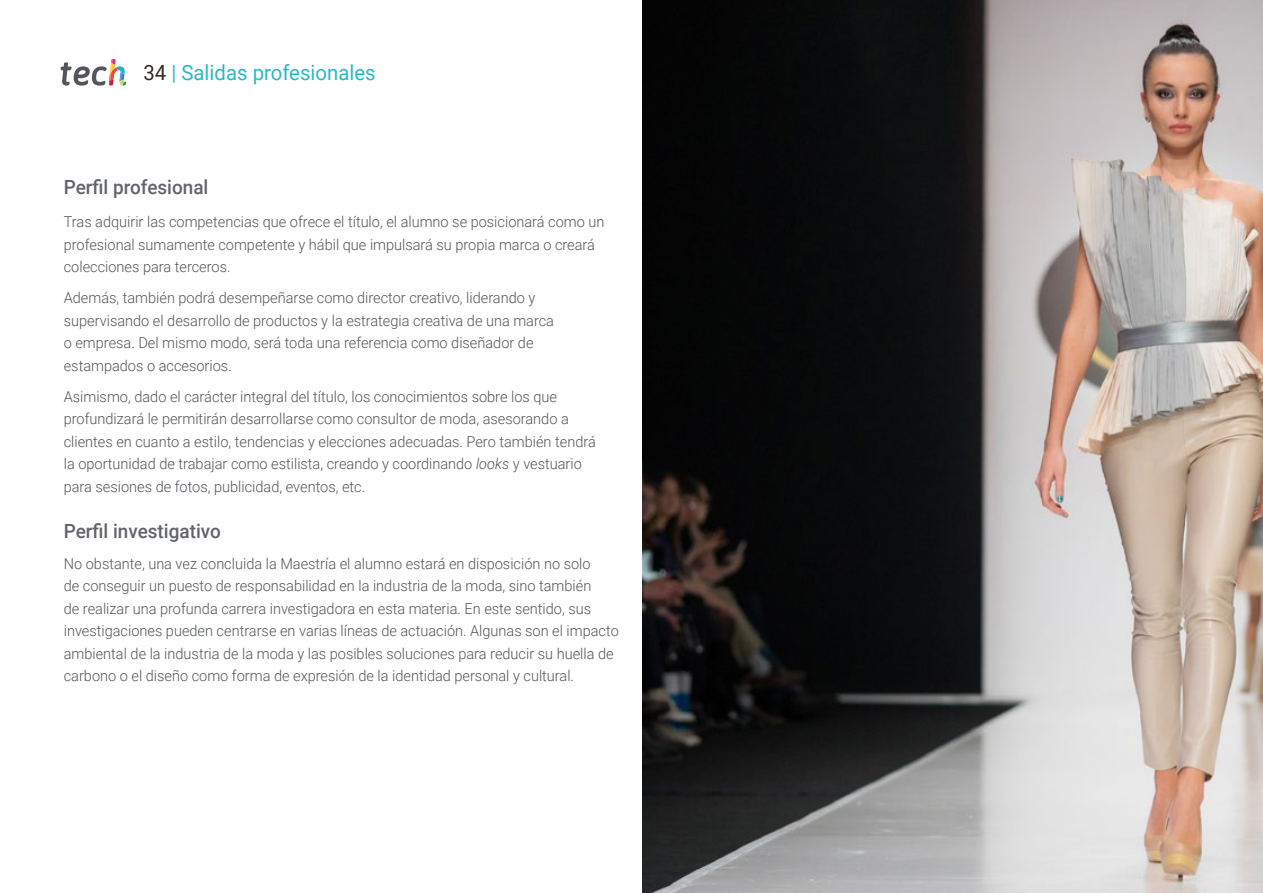
<style>
.page{position:relative;width:1263px;height:893px;background:#fff}
.page>*{position:absolute;margin:0;border:0;box-sizing:border-box;transform-origin:0 0}
.t1{font:21px "Roboto";color:#2db8c5}
.t2{font:500 19.5px "Roboto";color:#61646a}
.t3{font:300 15px/22.5px "Roboto";color:#52555b}
.s1{color:#312e20}
.s2{font-style:italic}
</style>
<div class="page">
<img style="left:642px;top:0;width:621px;height:893px">
<svg style="left:61px;top:59px;width:65px;height:27px"></svg>
<h1 class="t1" style="left:144px;top:57px;width:234px"><span class="s1">34</span> | Salidas profesionales</h1>
<h2 class="t2" style="left:64px;top:174px;width:146px">Perfil profesional</h2>
<p class="t3" style="left:64px;top:210px;width:542px">Tras adquirir las competencias que ofrece el título, el alumno se posicionará como un profesional sumamente competente y hábil que impulsará su propia marca o creará colecciones para terceros.</p>
<p class="t3" style="left:64px;top:286px;width:492px">Además, también podrá desempeñarse como director creativo, liderando y supervisando el desarrollo de productos y la estrategia creativa de una marca o empresa. Del mismo modo, será toda una referencia como diseñador de estampados o accesorios.</p>
<p class="t3" style="left:64px;top:384px;width:533px">Asimismo, dado el carácter integral del título, los conocimientos sobre los que profundizará le permitirán desarrollarse como consultor de moda, asesorando a clientes en cuanto a estilo, tendencias y elecciones adecuadas. Pero también tendrá la oportunidad de trabajar como estilista, creando y coordinando <span class="s2">looks</span> y vestuario para sesiones de fotos, publicidad, eventos, etc.</p>
<h2 class="t2" style="left:64px;top:517px;width:159px">Perfil investigativo</h2>
<p class="t3" style="left:64px;top:551px;width:556px">No obstante, una vez concluida la Maestría el alumno estará en disposición no solo<br>de conseguir un puesto de responsabilidad en la industria de la moda, sino también<br>de realizar una profunda carrera investigadora en esta materia. En este sentido, sus investigaciones pueden centrarse en varias líneas de actuación. Algunas son el impacto ambiental de la industria de la moda y las posibles soluciones para reducir su huella de carbono o el diseño como forma de expresión de la identidad personal y cultural.</p>
</div>
